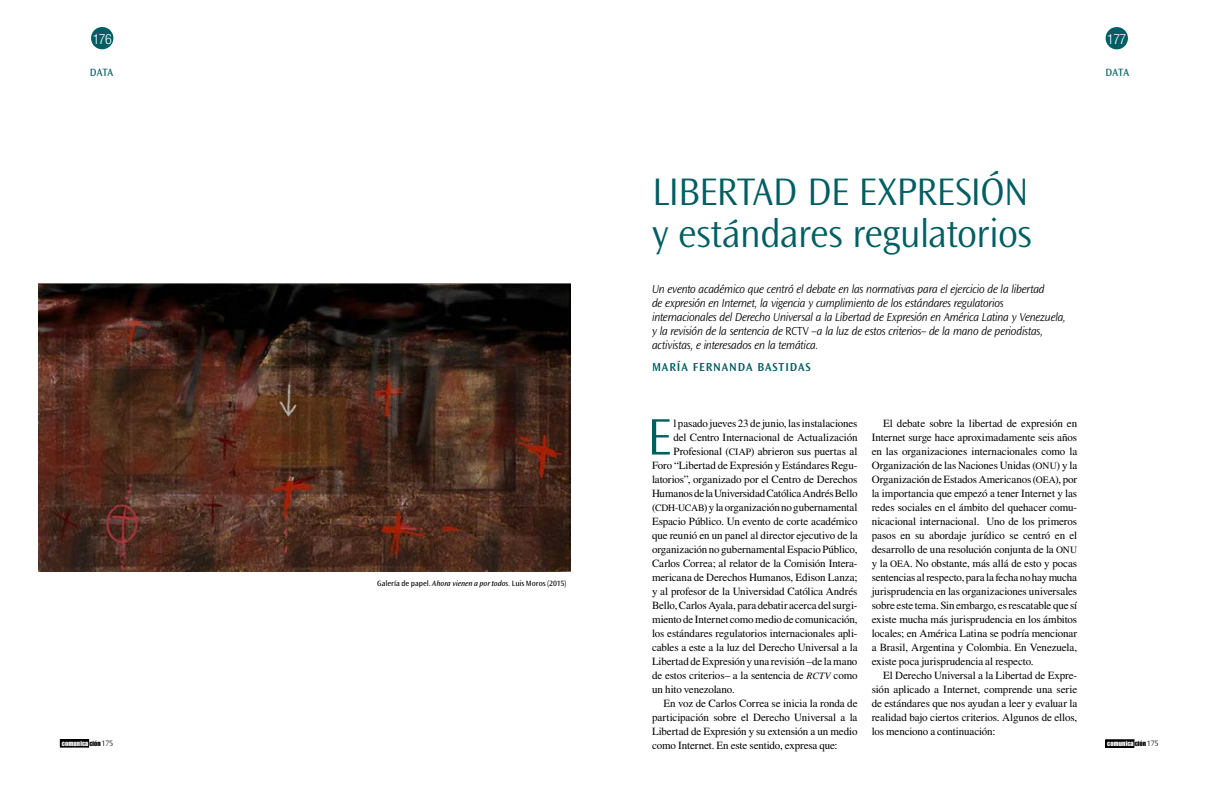
<style>
.page{position:relative;width:1219px;height:794px;background:#fff}
.page>*{position:absolute;margin:0;border:0;box-sizing:border-box;transform-origin:0 0}
.TEXTO_CORRIDO{font:300 53.4px "Ocean Sans Std";color:#005e62}
.Título_40_ptos{font:300 40px "Ocean Sans Std";letter-spacing:-.02em;color:#005e62}
.t1{font:300 condensed 14px "Helvetica Neue LT Std";letter-spacing:-.04em;color:#fff}
.Sumario_general{font:italic 300 expanded 12px/14px "Ocean Sans Std";letter-spacing:-.01em;color:#000;scale:.78 1}
.AUTOR_OCEANS_WEB{font:600 12px "Ocean Sans Std";letter-spacing:.075em;color:#005e62}
.TEXTO_CORRIDO-2{font:11px/14px "Times LT Std";letter-spacing:-.01em;color:#000;text-align:justify}
.t2{font:11px "Ocean Sans Std";letter-spacing:-.01em;color:#005e62}
.t3{font:300 8.1px "Ocean Sans Std";color:#000}
.intertítulo_3_x{font:8px "Ocean Sans Std";letter-spacing:-.005em;color:#000}
.t4{font:7.2px "Impact LT Std";letter-spacing:.01em;color:#fff}
.s1{font-style:normal}
.s2{font-size:9.8px}
.s3{font-style:italic;font-size:9.8px}
.s4{font-style:italic}
.s5{color:#000}
.s6{font-family:"Ocean Sans Std";font-weight:300;font-size:8.1px;color:#000}
</style>
<div class="page">
<div style="left:60px;top:739px;width:29px;height:8px;background:#000"></div>
<div style="left:1106px;top:27px;width:22px;height:22px;background:#005e62;border-radius:50%"></div>
<div style="left:1106px;top:739px;width:28px;height:8px;background:#000"></div>
<div style="left:1106px;top:739px;width:28px;height:8px;border:1px solid #000"></div>
<div style="left:91px;top:27px;width:22px;height:22px;background:#005e62;border-radius:50%"></div>
<img style="left:38px;top:284px;width:532px;height:288px">
<p class="t1" style="left:93px;top:31px;width:21px">176</p>
<p class="t1" style="left:1107px;top:31px;width:21px">177</p>
<p class="t2" style="left:90px;top:66px;width:25px">DATA</p>
<p class="t2" style="left:1106px;top:66px;width:25px">DATA</p>
<p class="Título_40_ptos" style="left:652px;top:170px;width:379px">LIBERTAD DE EXPRESIÓN</p>
<p class="Título_40_ptos" style="left:652px;top:212px;width:381px">y estándares regulatorios</p>
<p class="Sumario_general" style="left:652px;top:283px;width:505px">Un evento académico que centró el debate en las normativas para el ejercicio de la libertad</p>
<p class="Sumario_general" style="left:652px;top:297px;width:452px">de expresión en Internet, la vigencia y cumplimiento de los estándares regulatorios</p>
<p class="Sumario_general" style="left:652px;top:311px;width:532px">internacionales del Derecho Universal a la Libertad de Expresión en América Latina y Venezuela,</p>
<p class="Sumario_general" style="left:652px;top:325px;width:503px">y la revisión de la sentencia de <span class="s1">RCTV</span> –a la luz de estos criterios– de la mano de periodistas, activistas, e interesados en la temática.</p>
<p class="AUTOR_OCEANS_WEB" style="left:652px;top:360px;width:160px">MARÍA FERNANDA BASTIDAS</p>
<p class="TEXTO_CORRIDO" style="left:647px;top:407px;width:26px">E</p>
<p class="TEXTO_CORRIDO-2" style="left:673px;top:416px;width:186px">l pasado jueves 23 de junio, las instalaciones</p>
<p class="TEXTO_CORRIDO-2" style="left:872px;top:416px;width:207px;text-indent:11px">El debate sobre la libertad de expresión en Internet surge hace aproximadamente seis años en las organizaciones internacionales como la Organización de las Naciones Unidas (<span class="s2">ONU</span>) y la Organización de Estados Americanos (<span class="s2">OEA</span>), por la importancia que empezó a tener Internet y las redes sociales en el ámbito del quehacer comu&shy;nicacional internacional. Uno de los primeros pasos en su abordaje jurídico se centró en el desarrollo de una resolución conjunta de la <span class="s2">ONU </span>y la <span class="s2">OEA</span>. No obstante, más allá de esto y pocas sentencias al respecto, para la fecha no hay mucha jurisprudencia en las organizaciones universales sobre este tema. Sin embargo, es rescatable que sí existe mucha más jurisprudencia en los ámbitos locales; en América Latina se podría mencionar a Brasil, Argentina y Colombia. En Venezuela, existe poca jurisprudencia al respecto.</p>
<p class="TEXTO_CORRIDO-2" style="left:872px;top:668px;width:207px;text-indent:11px">El Derecho Universal a la Libertad de Expre&shy;sión aplicado a Internet, comprende una serie de estándares que nos ayudan a leer y evaluar la realidad bajo ciertos criterios. Algunos de ellos, los menciono a continuación:</p>
<p class="TEXTO_CORRIDO-2" style="left:673px;top:430px;width:186px">del Centro Internacional de Actualización</p>
<p class="TEXTO_CORRIDO-2" style="left:673px;top:444px;width:186px">Profesional (<span class="s2">CIAP</span>) abrieron sus puertas al</p>
<p class="TEXTO_CORRIDO-2" style="left:652px;top:458px;width:207px">Foro “Libertad de Expresión y Estándares Regu-</p>
<p class="TEXTO_CORRIDO-2" style="left:652px;top:472px;width:207px">latorios”, organizado por el Centro de Derechos</p>
<p class="TEXTO_CORRIDO-2" style="left:652px;top:486px;width:207px">Humanos de la Universidad Católica Andrés Bello</p>
<p class="TEXTO_CORRIDO-2" style="left:652px;top:500px;width:207px">(<span class="s2">CDH-UCAB</span>) y la organización no gubernamental</p>
<p class="TEXTO_CORRIDO-2" style="left:652px;top:514px;width:207px">Espacio Público. Un evento de corte académico</p>
<p class="TEXTO_CORRIDO-2" style="left:652px;top:528px;width:207px">que reunió en un panel al director ejecutivo de la</p>
<p class="TEXTO_CORRIDO-2" style="left:652px;top:542px;width:207px">organización no gubernamental Espacio Público,</p>
<p class="TEXTO_CORRIDO-2" style="left:652px;top:556px;width:207px">Carlos Correa; al relator de la Comisión Intera-</p>
<p class="TEXTO_CORRIDO-2" style="left:652px;top:570px;width:207px">mericana de Derechos Humanos, Edison Lanza;</p>
<p class="TEXTO_CORRIDO-2" style="left:652px;top:584px;width:207px">y al profesor de la Universidad Católica Andrés</p>
<p class="TEXTO_CORRIDO-2" style="left:652px;top:598px;width:207px">Bello, Carlos Ayala, para debatir acerca del surgi-</p>
<p class="TEXTO_CORRIDO-2" style="left:652px;top:612px;width:207px">miento de Internet como medio de comunicación,</p>
<p class="TEXTO_CORRIDO-2" style="left:652px;top:626px;width:207px">los estándares regulatorios internacionales apli-</p>
<p class="TEXTO_CORRIDO-2" style="left:652px;top:640px;width:207px">cables a este a la luz del Derecho Universal a la</p>
<p class="TEXTO_CORRIDO-2" style="left:652px;top:654px;width:207px">Libertad de Expresión y una revisión –de la mano</p>
<p class="TEXTO_CORRIDO-2" style="left:652px;top:668px;width:207px">de estos criterios– a la sentencia de <span class="s3">RCTV</span> como</p>
<p class="TEXTO_CORRIDO-2" style="left:652px;top:682px;width:84px">un hito venezolano.</p>
<p class="TEXTO_CORRIDO-2" style="left:652px;top:696px;width:207px;text-indent:11px">En voz de Carlos Correa se inicia la ronda de participación sobre el Derecho Universal a la Libertad de Expresión y su extensión a un medio como Internet. En este sentido, expresa que:</p>
<p class="intertítulo_3_x" style="left:377px;top:579px;width:191px">Galería de papel. <span class="s4">Ahora vienen a por todos.</span> Luis Moros (2015)</p>
<p class="t4" style="left:62px;top:739px;width:40px">comunica <span class="s5">ción</span></p>
<p class="t3" style="left:102px;top:738px;width:13px">175</p>
<p class="t4" style="left:1107px;top:739px;width:53px">comunica <span class="s5">ción</span><span class="s6">175</span></p>
</div>
